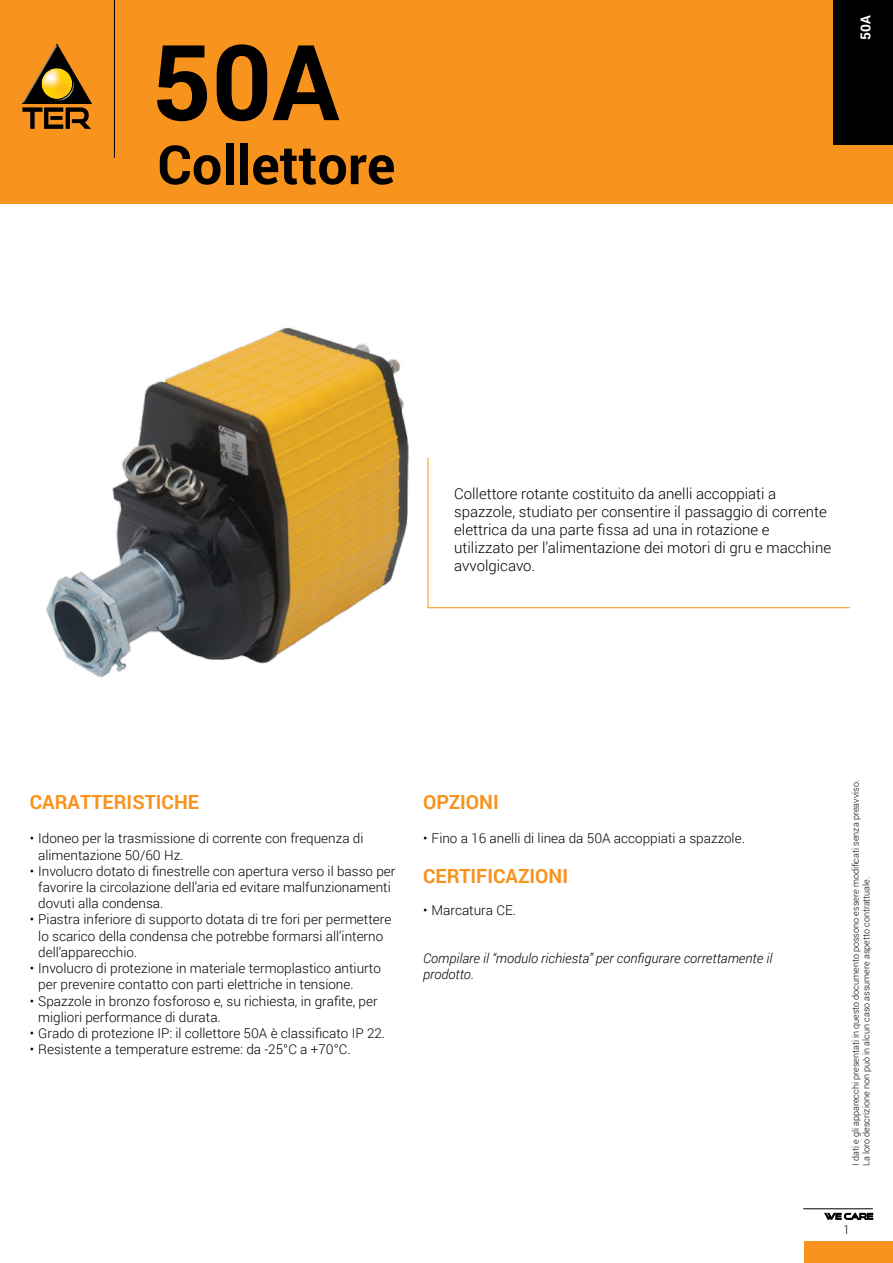
<style>
.page{position:relative;width:893px;height:1263px;background:#fff}
.page>*{position:absolute;margin:0;border:0;box-sizing:border-box;transform-origin:0 0}
.t1{font:700 105px "Roboto";color:#000}
.t2{font:700 54px "Roboto";color:#000}
.t3{font:700 19.5px "Roboto";color:#f8931e}
.t4{font:300 15px/18px "Roboto";color:#000}
.t5{font:700 13.65px "Roboto";color:#fff}
.t6{font:300 13.5px/16.2px "Roboto";color:#000}
.t7{font:italic 300 13.5px/16.2px "Roboto";color:#000}
.t8{font:300 12px "Roboto";color:#000}
.t9{font:300 9px/10.8px "Roboto";color:#000}
</style>
<div class="page">
<div style="left:804px;top:1242px;width:89px;height:21px;background:#f8931e"></div>
<svg style="left:825px;top:1213px;width:48px;height:6px"></svg>
<hr style="left:803px;top:1208px;width:70px;height:1px;background:#000">
<div style="left:0;top:0;width:893px;height:204px;background:#f8931e"></div>
<hr style="left:114px;top:0;width:1px;height:158px;background:#000">
<div style="left:833px;top:0;width:60px;height:144px;background:#000"></div>
<svg style="left:22px;top:44px;width:69px;height:85px"></svg>
<svg style="left:428px;top:457px;width:422px;height:151px"></svg>
<img style="left:46px;top:327px;width:382px;height:351px">
<h1 class="t1" style="left:152px;top:37px;width:189px">50A</h1>
<h2 class="t2" style="left:157px;top:142px;width:239px">Collettore</h2>
<p class="t5" style="left:860px;top:40px;width:26px;rotate:-90deg">50A</p>
<p class="t4" style="left:454px;top:484px;width:378px">Collettore rotante costituito da anelli accoppiati a spazzole, studiato per consentire il passaggio di corrente elettrica da una parte fissa ad una in rotazione e utilizzato per l’alimentazione dei motori di gru e macchine avvolgicavo.</p>
<h3 class="t3" style="left:30px;top:794px;width:171px">CARATTERISTICHE</h3>
<p class="t6" style="left:38px;top:830px;width:327px;text-indent:-9px">• Idoneo per la trasmissione di corrente con frequenza di alimentazione 50/60 Hz.</p>
<p class="t6" style="left:38px;top:862px;width:359px;text-indent:-9px">• Involucro dotato di finestrelle con apertura verso il basso per favorire la circolazione dell’aria ed evitare malfunzionamenti dovuti alla condensa.</p>
<p class="t6" style="left:38px;top:911px;width:354px;text-indent:-9px">• Piastra inferiore di supporto dotata di tre fori per permettere lo scarico della condensa che potrebbe formarsi all’interno dell’apparecchio.</p>
<p class="t6" style="left:38px;top:960px;width:344px;text-indent:-9px">• Involucro di protezione in materiale termoplastico antiurto per prevenire contatto con parti elettriche in tensione.</p>
<p class="t6" style="left:38px;top:992px;width:341px;text-indent:-9px">• Spazzole in bronzo fosforoso e, su richiesta, in grafite, per migliori performance di durata.</p>
<p class="t6" style="left:30px;top:1024px;width:357px">• Grado di protezione IP: il collettore 50A è classificato IP 22.</p>
<p class="t6" style="left:30px;top:1041px;width:322px">• Resistente a temperature estreme: da -25°C a +70°C.</p>
<h3 class="t3" style="left:423px;top:794px;width:77px">OPZIONI</h3>
<p class="t6" style="left:423px;top:830px;width:323px">• Fino a 16 anelli di linea da 50A accoppiati a spazzole.</p>
<h3 class="t3" style="left:423px;top:868px;width:147px">CERTIFICAZIONI</h3>
<p class="t6" style="left:423px;top:902px;width:94px">• Marcatura CE.</p>
<p class="t7" style="left:423px;top:949px;width:351px">Compilare il “modulo richiesta” per configurare correttamente il prodotto.</p>
<p class="t9" style="left:850px;top:1166px;width:387px;rotate:-90deg">I dati e gli apparecchi presentati in questo documento possono essere modificati senza preavviso.<br>La loro descrizione non può in alcun caso assumere aspetto contrattuale.</p>
<p class="t8" style="left:843px;top:1223px;width:8px">1</p>
</div>
